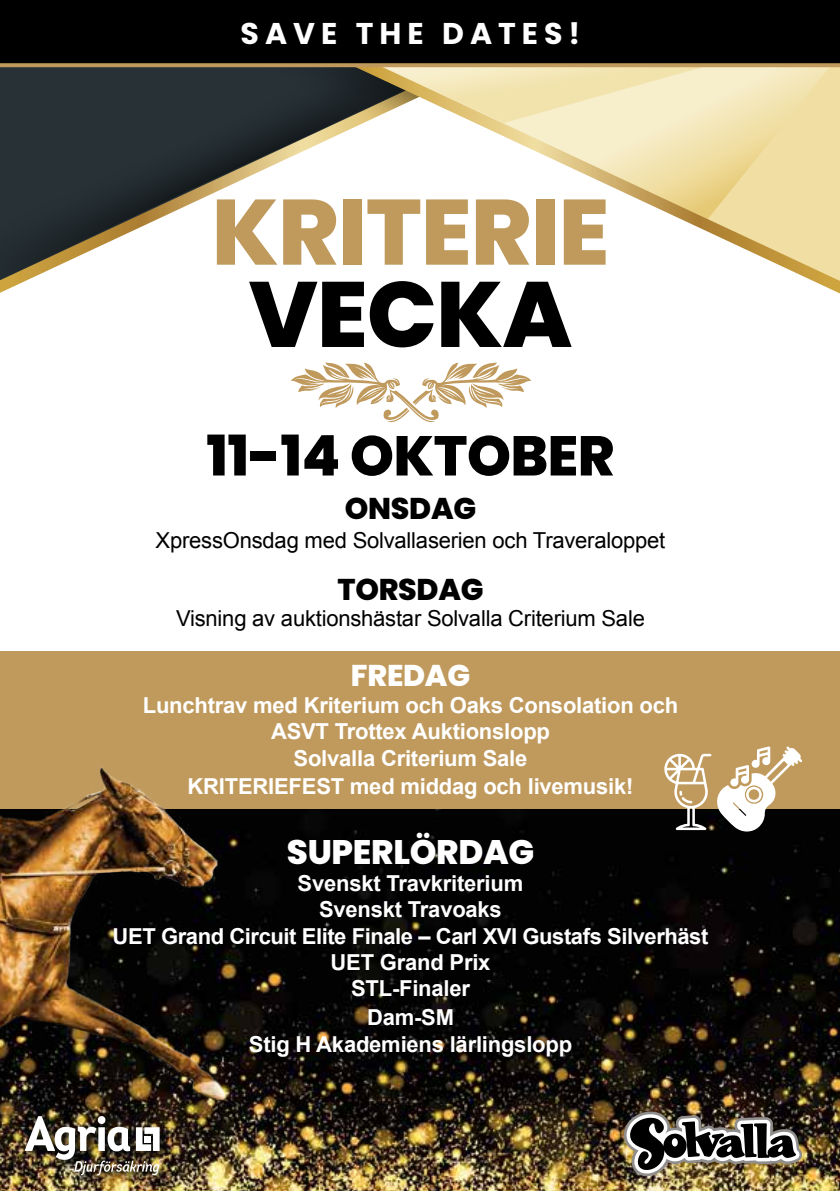
<style>
.page{position:relative;width:840px;height:1191px;background:#fff}
.page>*{position:absolute;margin:0;border:0;box-sizing:border-box;transform-origin:0 0}
.t1{font:800 92.6px "Poppins";letter-spacing:-.01em;color:#c09a5d}
.t2{font:800 92.6px "Poppins";letter-spacing:-.01em;color:#000}
.t3{font:800 56px "Poppins";letter-spacing:-.01em;color:#000}
.t4{font:800 34px "Poppins";letter-spacing:-.01em;color:#fff}
.t5{font:700 30px "Poppins";letter-spacing:.2em;color:#fff}
.t6{font:800 30px "Poppins";letter-spacing:-.01em;color:#000}
.t7{font:800 30px "Poppins";letter-spacing:-.01em;color:#fff}
.t8{font:700 22px/26.4px "Arial";letter-spacing:-.01em;color:#fff;text-align:center}
.t9{font:22px "Arial";letter-spacing:-.01em;color:#000}
</style>
<div class="page">
<img style="left:325px;top:808px;width:514px;height:383px">
<div style="left:0;top:651px;width:839px;height:157px;background:#c09a5d"></div>
<div style="left:0;top:0;width:839px;height:96px;background:#000"></div>
<svg style="left:0;top:67px;width:187px;height:226px"></svg>
<svg style="left:187px;top:67px;width:167px;height:139px"></svg>
<svg style="left:354px;top:67px;width:485px;height:226px"></svg>
<svg style="left:291px;top:362px;width:240px;height:60px"></svg>
<svg style="left:0;top:63px;width:839px;height:4px;fill:#c09a5d"></svg>
<img style="left:0;top:767px;width:325px;height:424px">
<img style="left:23px;top:1114px;width:147px;height:72px">
<img style="left:25px;top:1116px;width:134px;height:59px">
<svg style="left:664px;top:746px;width:137px;height:85px"></svg>
<img style="left:623px;top:1111px;width:178px;height:65px">
<h3 class="t5" style="left:240px;top:16px;width:341px">SAVE THE DATES!</h3>
<h1 class="t1" style="left:211px;top:178px;width:399px">KRITERIE</h1>
<h1 class="t2" style="left:248px;top:261px;width:325px">VECKA</h1>
<h2 class="t3" style="left:206px;top:423px;width:409px">11-14 OKTOBER</h2>
<h3 class="t6" style="left:345px;top:491px;width:133px">ONSDAG</h3>
<p class="t9" style="left:155px;top:526px;width:511px">XpressOnsdag med Solvallaserien och Traveraloppet</p>
<h3 class="t6" style="left:337px;top:572px;width:147px">TORSDAG</h3>
<p class="t9" style="left:176px;top:604px;width:470px">Visning av auktionshästar Solvalla Criterium Sale</p>
<h3 class="t7" style="left:351px;top:658px;width:121px">FREDAG</h3>
<p class="t8" style="left:143px;top:692px;width:536px;line-height:27px">Lunchtrav med Kriterium och Oaks Consolation och ASVT Trottex Auktionslopp<br>Solvalla Criterium Sale<br>KRITERIEFEST med middag och livemusik!</p>
<h3 class="t4" style="left:287px;top:832px;width:248px">SUPERLÖRDAG</h3>
<p class="t8" style="left:113px;top:870px;width:597px">Svenskt Travkriterium<br>Svenskt Travoaks<br>UET Grand Circuit Elite Finale – Carl XVI Gustafs Silverhäst<br>UET Grand Prix<br>STL-Finaler</p>
<p class="t8" style="left:249px;top:1005px;width:324px">Dam-SM<br>Stig H Akademiens lärlingslopp</p>
</div>
